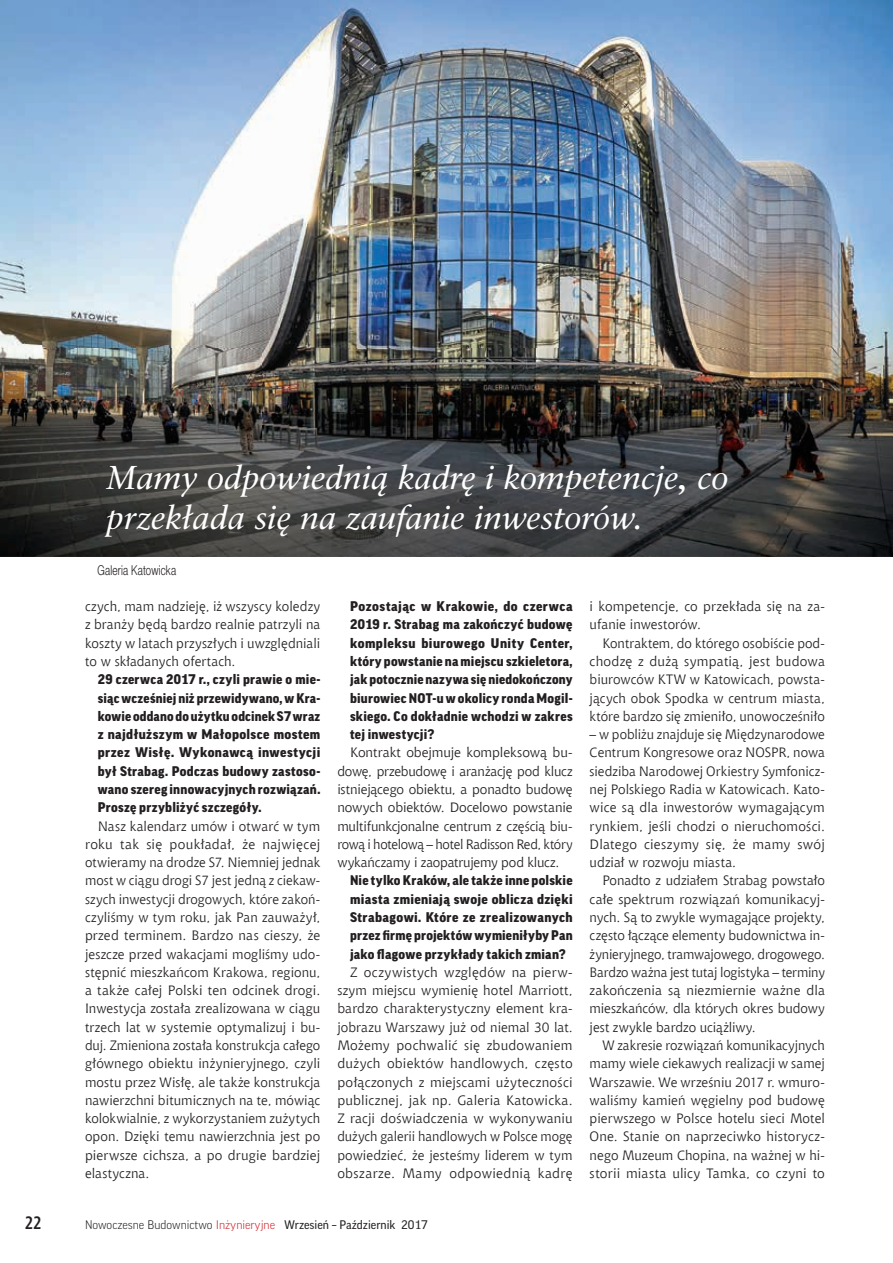
<style>
.page{position:relative;width:893px;height:1263px;background:#fff}
.page>*{position:absolute;margin:0;border:0;box-sizing:border-box;transform-origin:0 0}
.t1{font:italic 33px/39.6px "Classic EFN";letter-spacing:-.005em;color:#fff}
.t2{font:700 18px "Aerton Cnd EFN";color:#231f20}
.t3{font:13.5px/18.3px "Chianti EU";letter-spacing:.005em;color:#231f20;text-align:justify}
.t4{font:900 13.5px/18.3px "Good Pro";letter-spacing:.02em;color:#231f20;text-align:justify}
.t5{font:13.5px "Switzer Cnd EFN Light";letter-spacing:.015em;color:#231f20;scale:.9 1}
.t6{font:12px "Good Pro";color:#231f20}
.s1{font-weight:300}
.s2{font-weight:300;color:#d1232a}
</style>
<div class="page">
<img style="left:0;top:0;width:893px;height:349px">
<img style="left:0;top:349px;width:893px;height:207px">
<h1 class="t1" style="left:106px;top:459px;width:624px">Mamy odpowiednią kadrę i kompetencje, co przekłada się na zaufanie inwestorów.</h1>
<p class="t5" style="left:98px;top:562px;width:89px">Galeria Katowicka</p>
<p class="t3" style="left:85px;top:597px;width:237px">czych, mam nadzieję, iż wszyscy koledzy z branży będą bardzo realnie patrzyli na koszty w latach przyszłych i uwzględniali to w składanych ofertach.</p>
<p class="t4" style="left:98px;top:670px;width:224px">29 czerwca 2017 r., czyli prawie o mie&shy;siąc wcześniej niż przewidywano, w Kra&shy;kowie oddano do użytku odcinek S7 wraz z najdłuższym w Małopolsce mostem przez Wisłę. Wykonawcą inwestycji był Strabag. Podczas budowy zastoso&shy;wano szereg innowacyjnych rozwiązań.<br>Proszę przybliżyć szczegóły.</p>
<p class="t3" style="left:85px;top:816px;width:237px;text-indent:13px">Nasz kalendarz umów i otwarć w tym roku tak się poukładał, że najwięcej otwieramy na drodze S7. Niemniej jednak most w ciągu drogi S7 jest jedną z ciekaw&shy;szych inwestycji drogowych, które zakoń&shy;czyliśmy w tym roku, jak Pan zauważył, przed terminem. Bardzo nas cieszy, że jeszcze przed wakacjami mogliśmy udo&shy;stępnić mieszkańcom Krakowa, regionu, a także całej Polski ten odcinek drogi.<br>Inwestycja została zrealizowana w ciągu trzech lat w systemie optymalizuj i bu&shy;duj. Zmieniona została konstrukcja całego głównego obiektu inżynieryjnego, czyli mostu przez Wisłę, ale także konstrukcja nawierzchni bitumicznych na te, mówiąc kolokwialnie, z wykorzystaniem zużytych opon. Dzięki temu nawierzchnia jest po pierwsze cichsza, a po drugie bardziej elastyczna.</p>
<p class="t4" style="left:350px;top:597px;width:224px">Pozostając w Krakowie, do czerwca 2019 r. Strabag ma zakończyć budowę kompleksu biurowego Unity Center, który powstanie na miejscu szkieletora, jak potocznie nazywa się niedokończony biurowiec NOT-u w okolicy ronda Mogil&shy;skiego. Co dokładnie wchodzi w zakres tej inwestycji?</p>
<p class="t3" style="left:337px;top:743px;width:237px;text-indent:13px">Kontrakt obejmuje kompleksową bu&shy;dowę, przebudowę i aranżację pod klucz istniejącego obiektu, a ponadto budowę nowych obiektów. Docelowo powstanie multifunkcjonalne centrum z częścią biu&shy;rową i hotelową – hotel Radisson Red, który wykańczamy i zaopatrujemy pod klucz.</p>
<p class="t4" style="left:350px;top:871px;width:224px">Nie tylko Kraków, ale także inne polskie miasta zmieniają swoje oblicza dzięki Strabagowi. Które ze zrealizowanych przez firmę projektów wymieniłyby Pan jako flagowe przykłady takich zmian?</p>
<p class="t3" style="left:337px;top:963px;width:237px;text-indent:13px">Z oczywistych względów na pierw&shy;szym miejscu wymienię hotel Marriott, bardzo charakterystyczny element kra&shy;jobrazu Warszawy już od niemal 30 lat.<br>Możemy pochwalić się zbudowaniem dużych obiektów handlowych, często połączonych z miejscami użyteczności publicznej, jak np. Galeria Katowicka.<br>Z racji doświadczenia w wykonywaniu dużych galerii handlowych w Polsce mogę powiedzieć, że jesteśmy liderem w tym obszarze. Mamy odpowiednią kadrę</p>
<h2 class="t2" style="left:25px;top:1212px;width:18px">22</h2>
<p class="t6" style="left:85px;top:1218px;width:344px"><span class="s1">Nowoczesne Budownictwo</span> <span class="s2">Inżynieryjne</span> Wrzesień – Październik 2017</p>
<p class="t3" style="left:590px;top:597px;width:237px">i kompetencje, co przekłada się na za&shy;ufanie inwestorów.</p>
<p class="t3" style="left:590px;top:634px;width:237px;text-indent:13px">Kontraktem, do którego osobiście pod&shy;chodzę z dużą sympatią, jest budowa biurowców KTW w Katowicach, powsta&shy;jących obok Spodka w centrum miasta, które bardzo się zmieniło, unowocześniło</p>
<p class="t3" style="left:590px;top:725px;width:237px">– w pobliżu znajduje się Międzynarodowe Centrum Kongresowe oraz NOSPR, nowa siedziba Narodowej Orkiestry Symfonicz&shy;nej Polskiego Radia w Katowicach. Kato&shy;wice są dla inwestorów wymagającym rynkiem, jeśli chodzi o nieruchomości.<br>Dlatego cieszymy się, że mamy swój udział w rozwoju miasta.</p>
<p class="t3" style="left:590px;top:871px;width:237px;text-indent:13px">Ponadto z udziałem Strabag powstało całe spektrum rozwiązań komunikacyj&shy;nych. Są to zwykle wymagające projekty, często łączące elementy budownictwa in&shy;żynieryjnego, tramwajowego, drogowego.<br>Bardzo ważna jest tutaj logistyka – terminy zakończenia są niezmiernie ważne dla mieszkańców, dla których okres budowy jest zwykle bardzo uciążliwy.</p>
<p class="t3" style="left:590px;top:1036px;width:237px;text-indent:13px">W zakresie rozwiązań komunikacyjnych mamy wiele ciekawych realizacji w samej Warszawie. We wrześniu 2017 r. wmuro&shy;waliśmy kamień węgielny pod budowę pierwszego w Polsce hotelu sieci Motel One. Stanie on naprzeciwko historycz&shy;nego Muzeum Chopina, na ważnej w hi&shy;storii miasta ulicy Tamka, co czyni to</p>
</div>
